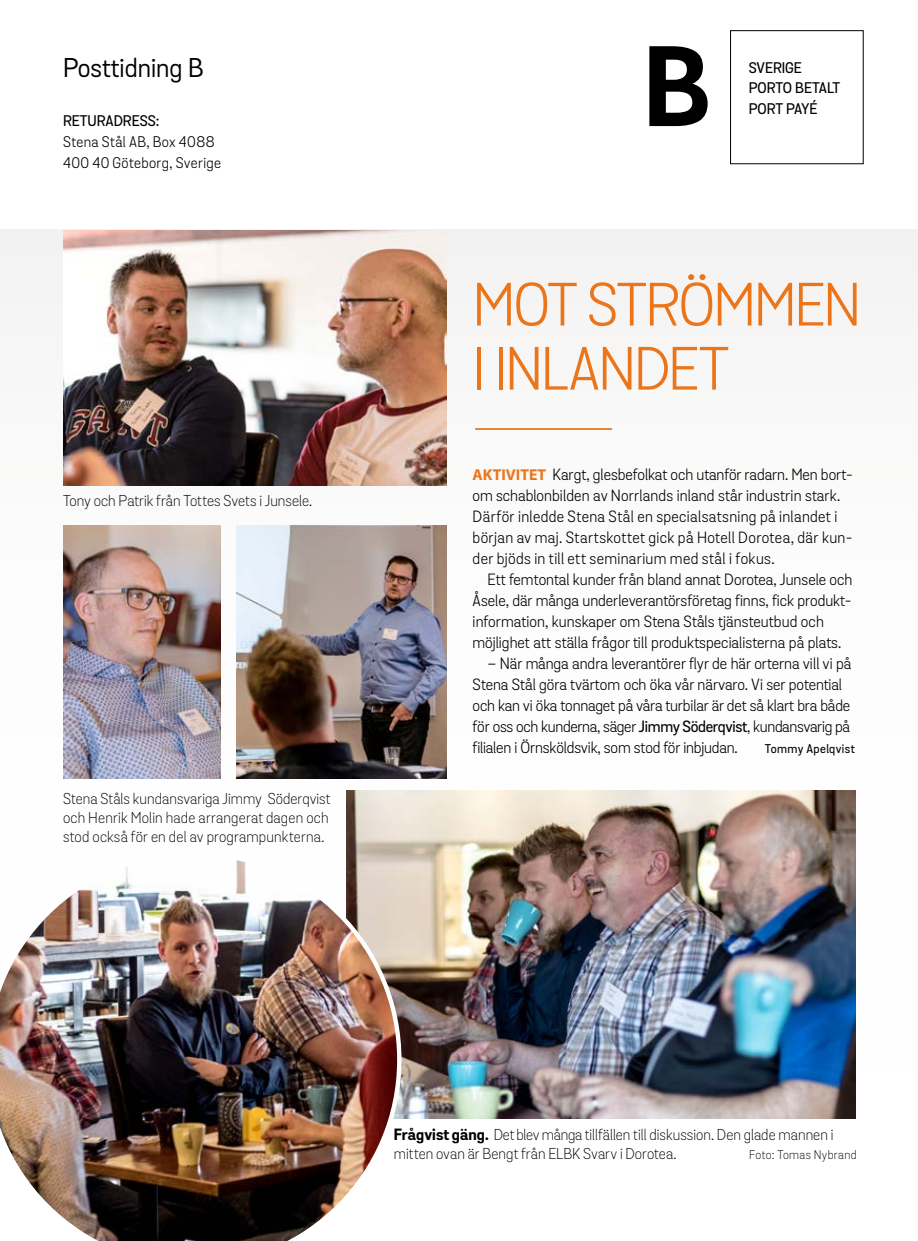
<style>
.page{position:relative;width:918px;height:1241px;background:#fff}
.page>*{position:absolute;margin:0;border:0;box-sizing:border-box;transform-origin:0 0}
.t1{font:700 110.25px "Stena Sans";color:#000}
.t2{font:58.98px/64px "Stena Sans";letter-spacing:-.035em;color:#ec751a}
.t3{font:26.25px "Stena Sans";color:#000}
.t4{font:15.75px/21px "Stena Sans";color:#000}
.t5{font:15.75px/21px "Stena Sans";letter-spacing:.02em;color:#000}
.t6{font:300 15.22px/19.2px "Stena Sans";letter-spacing:.005em;color:#000}
.t7{font:14.88px/21px "Stena Sans";letter-spacing:.025em;color:#000}
.t8{font:500 14.88px/20.1px "Stena Sans";color:#000}
.t9{font:300 12.25px "Stena Sans";letter-spacing:.03em;color:#000}
.t10{font:500 12.25px "Stena Sans";letter-spacing:.03em;color:#000}
.s1{font-family:"Myriad Pro";font-weight:700;color:#ec751a}
.s2{font-weight:500}
.s3{font-weight:700;font-size:15.75px}
</style>
<div class="page">
<div style="left:730px;top:30px;width:133px;height:134px;border:1px solid #000"></div>
<img style="left:346px;top:790px;width:509px;height:327px">
<img style="left:63px;top:230px;width:383px;height:255px">
<img style="left:236px;top:525px;width:210px;height:253px">
<img style="left:0;top:850px;width:401px;height:390px">
<hr style="left:475px;top:428px;width:137px;height:2px;background:#ec751a">
<img style="left:63px;top:525px;width:157px;height:253px">
<h3 class="t3" style="left:63px;top:52px;width:142px">Posttidning B</h3>
<p class="t8" style="left:63px;top:111px;width:98px">RETURADRESS:</p>
<p class="t7" style="left:63px;top:132px;width:160px">Stena Stål AB, Box 4088<br>400 40 Göteborg, Sverige</p>
<p class="t6" style="left:63px;top:491px;width:251px">Tony och Patrik från Tottes Svets i Junsele.</p>
<p class="t6" style="left:63px;top:788px;width:269px">Stena Ståls kundansvariga Jimmy Söderqvist och Henrik Molin hade arrangerat dagen och stod också för en del av programpunkterna.</p>
<h1 class="t1" style="left:643px;top:19px;width:68px">B</h1>
<p class="t8" style="left:748px;top:59px;width:93px">SVERIGE<br>PORTO BETALT</p>
<p class="t8" style="left:748px;top:99px;width:70px">PORT PAYÉ</p>
<h2 class="t2" style="left:472px;top:274px;width:390px">MOT STRÖMMEN<br>I INLANDET</h2>
<p class="t5" style="left:472px;top:464px;width:382px"><span class="s1">AKTIVITET</span> Kargt, glesbefolkat och utanför radarn. Men bort&shy;om schablonbilden av Norrlands inland står industrin stark.<br>Därför inledde Stena Stål en specialsatsning på inlandet i början av maj. Startskottet gick på Hotell Dorotea, där kun&shy;der bjöds in till ett seminarium med stål i fokus.</p>
<p class="t4" style="left:472px;top:569px;width:381px;text-indent:15px">Ett femtontal kunder från bland annat Dorotea, Junsele och Åsele, där många underleverantörsföretag finns, fick produkt&shy;information, kunskaper om Stena Ståls tjänsteutbud och möjlighet att ställa frågor till produktspecialisterna på plats.</p>
<p class="t4" style="left:472px;top:653px;width:380px;text-indent:15px">– När många andra leverantörer flyr de här orterna vill vi på Stena Stål göra tvärtom och öka vår närvaro. Vi ser potential och kan vi öka tonnaget på våra turbilar är det så klart bra både för oss och kunderna, säger <span class="s2">Jimmy Söderqvist</span>, kundansvarig på filialen i Örnsköldsvik, som stod för inbjudan.</p>
<p class="t10" style="left:765px;top:741px;width:92px">Tommy Apelqvist</p>
<p class="t6" style="left:394px;top:1124px;width:441px"><span class="s3">Frågvist gäng.</span> Det blev många tillfällen till diskussion. Den glade mannen i mitten ovan är Bengt från ELBK Svarv i Dorotea.</p>
<p class="t9" style="left:749px;top:1146px;width:109px">Foto: Tomas Nybrand</p>
</div>
